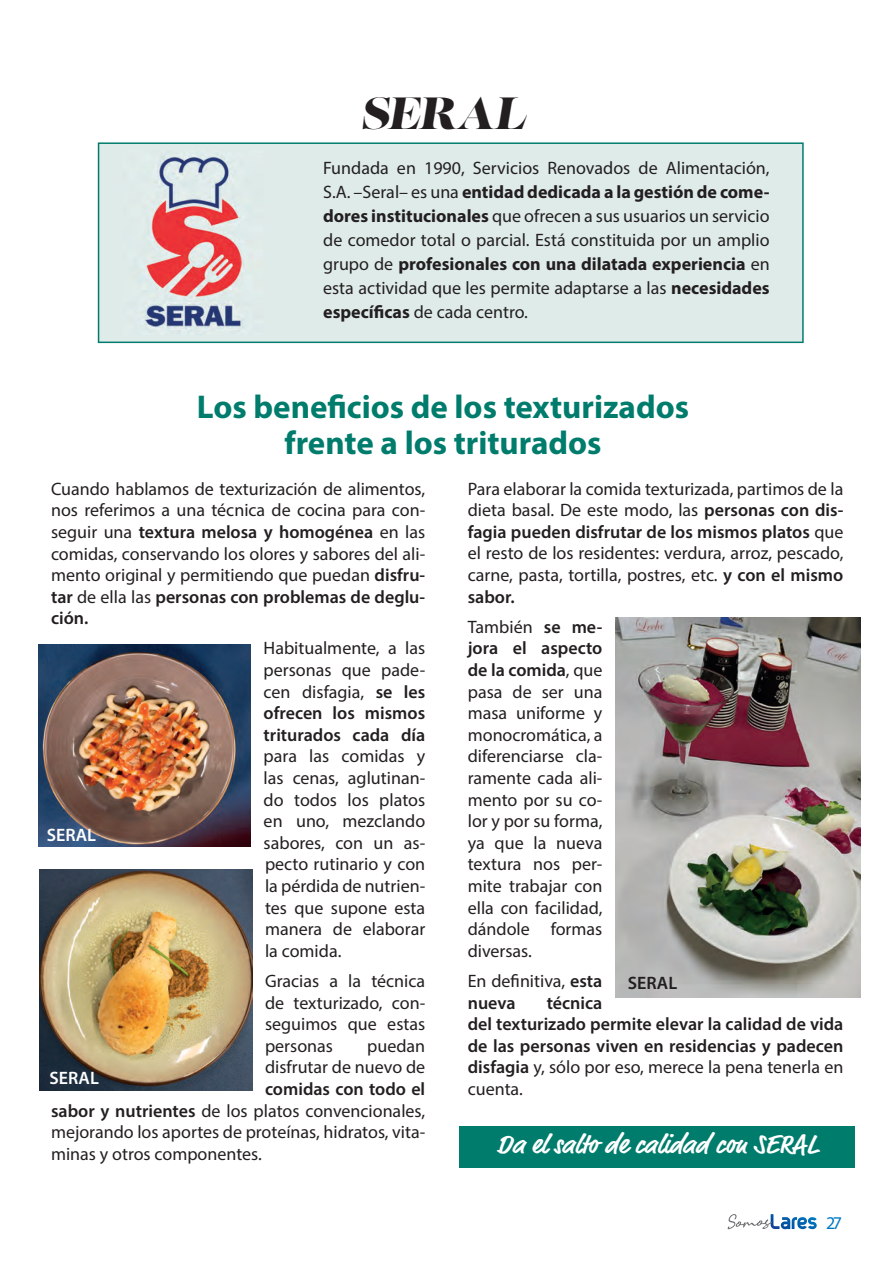
<style>
.page{position:relative;width:893px;height:1263px;background:#fff}
.page>*{position:absolute;margin:0;border:0;box-sizing:border-box;transform-origin:0 0}
.t1{font:italic 45px "Lust";color:#231f20}
.t2{font:700 33px/36px "Myriad Pro";color:#007c6c;text-align:center}
.t3{font:700 27px "Market Pro";color:#fff}
.t4{font:18px/21.6px "Myriad Pro";color:#231f20;text-align:justify}
.t5{font:600 18px/21.6px "Myriad Pro";color:#231f20}
.t6{font:600 18px "Myriad Pro";color:#fff}
.t7{font:18px "Myriad Pro";color:#0079c2}
.s1{font-weight:700}
.s2{font-weight:600}
.s3{font-weight:400}
</style>
<div class="page">
<svg style="left:728px;top:1214px;width:89px;height:15px"></svg>
<svg style="left:98px;top:142px;width:706px;height:201px;background:#cde2de"></svg>
<div style="left:112px;top:150px;width:180px;height:190px;background:#dfebe8"></div>
<img style="left:142px;top:154px;width:101px;height:176px">
<div style="left:323px;top:160px;width:447px;height:169px;background:#dfebe8"></div>
<img style="left:38px;top:644px;width:213px;height:203px">
<img style="left:40px;top:870px;width:212px;height:221px">
<img style="left:615px;top:617px;width:245px;height:381px">
<div style="left:459px;top:1126px;width:396px;height:41px;background:#007c6c"></div>
<h1 class="t1" style="left:363px;top:85px;width:165px">SERAL</h1>
<p class="t4" style="left:323px;top:155px;width:448px;line-height:24px">Fundada en 1990, Servicios Renovados de Alimentación, S.A. –Seral– es una <span class="s1">entidad dedicada a la gestión de come&shy;dores institucionales</span> que ofrecen a sus usuarios un servicio de comedor total o parcial. Está constituida por un amplio grupo de <span class="s1">profesionales con una dilatada experiencia</span> en esta actividad que les permite adaptarse a las <span class="s1">necesidades específicas</span> de cada centro.</p>
<h2 class="t2" style="left:197px;top:388px;width:494px">Los beneficios de los texturizados frente a los triturados</h2>
<p class="t4" style="left:51px;top:478px;width:376px">Cuando hablamos de texturización de alimentos, nos referimos a una técnica de cocina para con&shy;seguir una <span class="s2">textura melosa y homogénea</span> en las comidas, conservando los olores y sabores del ali&shy;mento original y permitiendo que puedan <span class="s2">disfru&shy;tar</span> de ella las <span class="s2">personas con problemas de deglu&shy;ción.</span></p>
<p class="t4" style="left:264px;top:637px;width:163px">Habitualmente, a las personas que pade&shy;cen disfagia, <span class="s2">se les ofrecen los mismos triturados cada día</span></p>
<p class="t4" style="left:264px;top:745px;width:163px">para las comidas y las cenas, aglutinan&shy;do todos los platos en uno, mezclando sabores, con un as&shy;pecto rutinario y con la pérdida de nutrien&shy;tes que supone esta manera de elaborar la comida.</p>
<p class="t4" style="left:265px;top:970px;width:162px">Gracias a la técnica de texturizado, con&shy;seguimos que estas personas</p>
<p class="t6" style="left:47px;top:823px;width:51px">SERAL</p>
<p class="t4" style="left:265px;top:1035px;width:162px;text-align:right">puedan<br>disfrutar de nuevo de</p>
<p class="t4" style="left:51px;top:1078px;width:376px;text-indent:214px"><span class="s2">comidas con todo el sabor y nutrientes</span> de los platos convencionales, mejorando los aportes de proteínas, hidratos, vita&shy;minas y otros componentes.</p>
<p class="t6" style="left:50px;top:1067px;width:51px">SERAL</p>
<p class="t4" style="left:468px;top:478px;width:377px">Para elaborar la comida texturizada, partimos de la dieta basal. De este modo, las <span class="s2">personas con dis&shy;fagia pueden disfrutar de los mismos platos</span> que el resto de los residentes: verdura, arroz, pescado, carne, pasta, tortilla, postres, etc. <span class="s2">y con el mismo sabor.</span></p>
<p class="t4" style="left:468px;top:616px;width:136px">También <span class="s2">se me&shy;jora el aspecto de la comida</span>, que pasa de ser una masa uniforme y monocromática, a diferenciarse cla&shy;ramente cada ali&shy;mento por su co&shy;lor y por su forma, ya que la nueva textura nos per&shy;mite trabajar con ella con facilidad, dándole formas diversas.</p>
<p class="t4" style="left:468px;top:970px;width:136px">En definitiva, <span class="s2">esta nueva</span></p>
<p class="t5" style="left:628px;top:972px;width:51px">SERAL</p>
<p class="t5" style="left:468px;top:991px;width:377px;text-indent:79px">técnica<br>del texturizado permite elevar la calidad de vida de las personas viven en residencias y padecen disfagia <span class="s3">y, sólo por eso, merece la pena tenerla en cuenta.</span></p>
<h3 class="t3" style="left:497px;top:1126px;width:322px">Da el salto de calidad con SERAL</h3>
<p class="t7" style="left:826px;top:1212px;width:17px">27</p>
</div>
